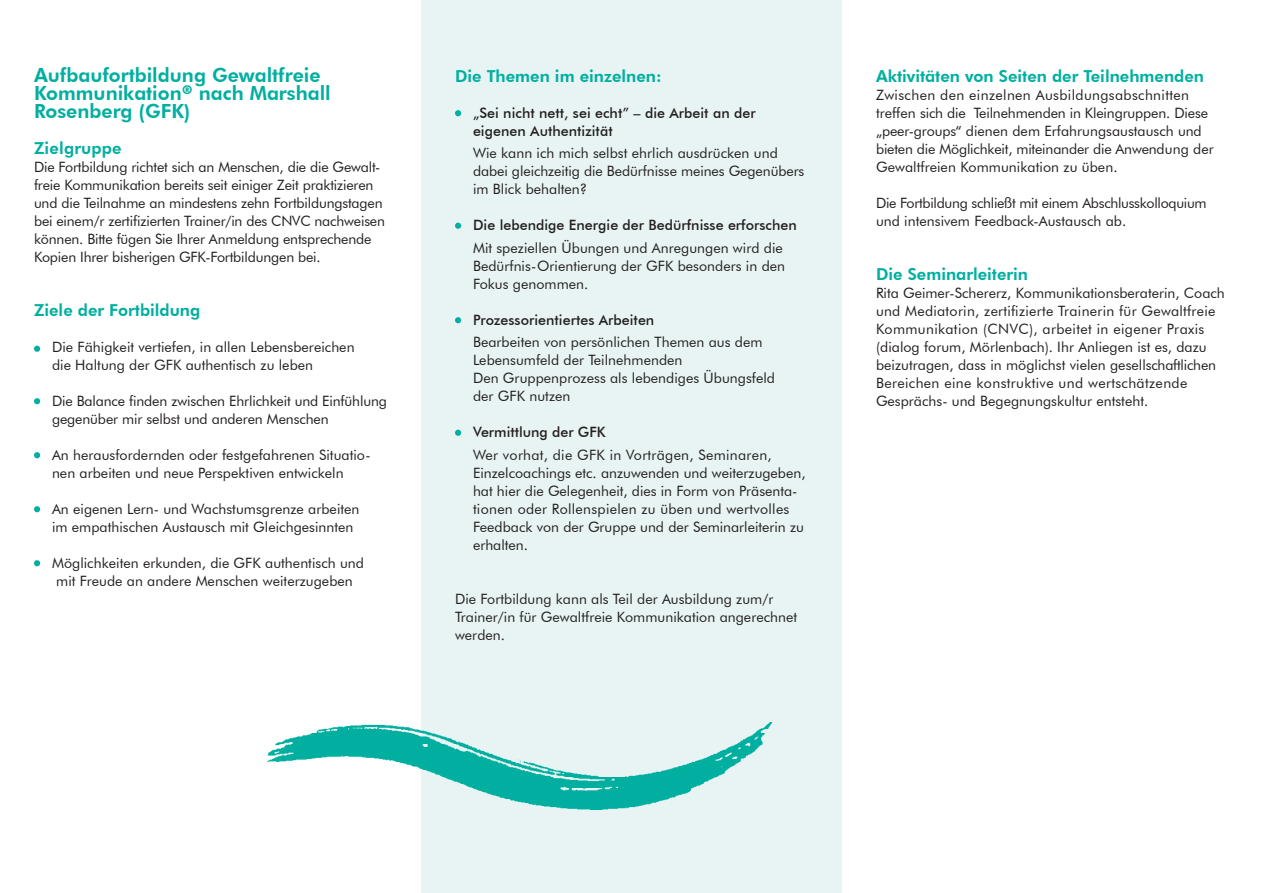
<style>
.page{position:relative;width:1263px;height:893px;background:#fff}
.page>*{position:absolute;margin:0;border:0;box-sizing:border-box;transform-origin:0 0}
.t1{font:800 19.5px/18px "Futura BT";color:#00afa0}
.t2{font:800 16.5px "Futura BT";color:#00afa0}
.t3{font:14.25px/18px "Futura BT";letter-spacing:.005em;color:#231f20}
.t4{font:500 14.25px/18px "Futura BT";letter-spacing:.005em;color:#231f20}
.t5{font:14.25px/18px "Futura BT";letter-spacing:-.02em;color:#231f20}
.s1{font-family:"The Sans B W7";font-weight:700}
</style>
<div class="page">
<div style="left:421px;top:0;width:421px;height:893px;background:#e7f4f3"></div>
<svg style="left:34px;top:346px;width:6px;height:6px"></svg>
<svg style="left:34px;top:398px;width:6px;height:6px"></svg>
<svg style="left:34px;top:452px;width:6px;height:6px"></svg>
<svg style="left:34px;top:506px;width:6px;height:6px"></svg>
<svg style="left:34px;top:560px;width:6px;height:6px"></svg>
<svg style="left:455px;top:110px;width:6px;height:6px"></svg>
<svg style="left:455px;top:223px;width:6px;height:6px"></svg>
<svg style="left:455px;top:317px;width:6px;height:6px"></svg>
<svg style="left:455px;top:430px;width:6px;height:6px"></svg>
<img style="left:267px;top:722px;width:505px;height:87px">
<h1 class="t1" style="left:34px;top:66px;width:298px">Aufbaufortbildung Gewaltfreie<br>Kommunikation<span class="s1">®</span> nach Marshall<br>Rosenberg (GFK)</h1>
<p class="t2" style="left:34px;top:138px;width:89px">Zielgruppe</p>
<p class="t3" style="left:34px;top:158px;width:353px">Die Fortbildung richtet sich an Menschen, die die Gewalt&shy;freie Kommunikation bereits seit einiger Zeit praktizieren und die Teilnahme an mindestens zehn Fortbildungstagen bei einem/r zertifizierten Trainer/in des CNVC nachweisen können. Bitte fügen Sie Ihrer Anmeldung entsprechende Kopien Ihrer bisherigen GFK-Fortbildungen bei.</p>
<p class="t2" style="left:34px;top:300px;width:168px">Ziele der Fortbildung</p>
<p class="t3" style="left:52px;top:338px;width:304px">Die Fähigkeit vertiefen, in allen Lebensbereichen die Haltung der GFK authentisch zu leben</p>
<p class="t3" style="left:52px;top:392px;width:336px">Die Balance finden zwischen Ehrlichkeit und Einfühlung gegenüber mir selbst und anderen Menschen</p>
<p class="t3" style="left:52px;top:446px;width:320px">An herausfordernden oder festgefahrenen Situatio&shy;nen arbeiten und neue Perspektiven entwickeln</p>
<p class="t3" style="left:52px;top:500px;width:309px">An eigenen Lern- und Wachstumsgrenze arbeiten im empathischen Austausch mit Gleichgesinnten</p>
<p class="t3" style="left:52px;top:554px;width:313px">Möglichkeiten erkunden, die GFK authentisch und mit Freude an andere Menschen weiterzugeben</p>
<p class="t2" style="left:455px;top:66px;width:208px">Die Themen im einzelnen:</p>
<p class="t4" style="left:473px;top:104px;width:284px">„Sei nicht nett, sei echt” – die Arbeit an der eigenen Authentizität</p>
<p class="t3" style="left:473px;top:144px;width:333px">Wie kann ich mich selbst ehrlich ausdrücken und dabei gleichzeitig die Bedürfnisse meines Gegenübers im Blick behalten?</p>
<p class="t4" style="left:473px;top:216px;width:325px">Die lebendige Energie der Bedürfnisse erforschen</p>
<p class="t3" style="left:473px;top:239px;width:314px">Mit speziellen Übungen und Anregungen wird die<br>Bedürfnis-Orientierung der GFK besonders in den<br>Fokus genommen.</p>
<p class="t4" style="left:473px;top:311px;width:183px">Prozessorientiertes Arbeiten</p>
<p class="t3" style="left:473px;top:333px;width:304px">Bearbeiten von persönlichen Themen aus dem Lebensumfeld der Teilnehmenden<br>Den Gruppenprozess als lebendiges Übungsfeld der GFK nutzen</p>
<p class="t4" style="left:473px;top:423px;width:134px">Vermittlung der GFK</p>
<p class="t3" style="left:473px;top:446px;width:334px">Wer vorhat, die GFK in Vorträgen, Seminaren, Einzelcoachings etc. anzuwenden und weiterzugeben, hat hier die Gelegenheit, dies in Form von Präsenta&shy;tionen oder Rollenspielen zu üben und wertvolles Feedback von der Gruppe und der Seminarleiterin zu erhalten.</p>
<p class="t3" style="left:455px;top:590px;width:344px">Die Fortbildung kann als Teil der Ausbildung zum/r<br>Trainer/in für Gewaltfreie Kommunikation angerechnet werden.</p>
<p class="t2" style="left:876px;top:66px;width:329px">Aktivitäten von Seiten der Teilnehmenden</p>
<p class="t3" style="left:876px;top:86px;width:339px">Zwischen den einzelnen Ausbildungsabschnitten treffen sich die Teilnehmenden in Kleingruppen. Diese „peer-groups“ dienen dem Erfahrungsaustausch und bieten die Möglichkeit, miteinander die Anwendung der Gewaltfreien Kommunikation zu üben.</p>
<p class="t5" style="left:876px;top:194px;width:332px">Die Fortbildung schließt mit einem Abschlusskolloquium und intensivem Feedback-Austausch ab.</p>
<p class="t2" style="left:876px;top:264px;width:154px">Die Seminarleiterin</p>
<p class="t3" style="left:876px;top:284px;width:350px">Rita Geimer-Schererz, Kommunikationsberaterin, Coach und Mediatorin, zertifizierte Trainerin für Gewaltfreie Kommunikation (CNVC), arbeitet in eigener Praxis (dialog forum, Mörlenbach). Ihr Anliegen ist es, dazu beizutragen, dass in möglichst vielen gesellschaftlichen Bereichen eine konstruktive und wertschätzende Gesprächs- und Begegnungskultur entsteht.</p>
</div>
